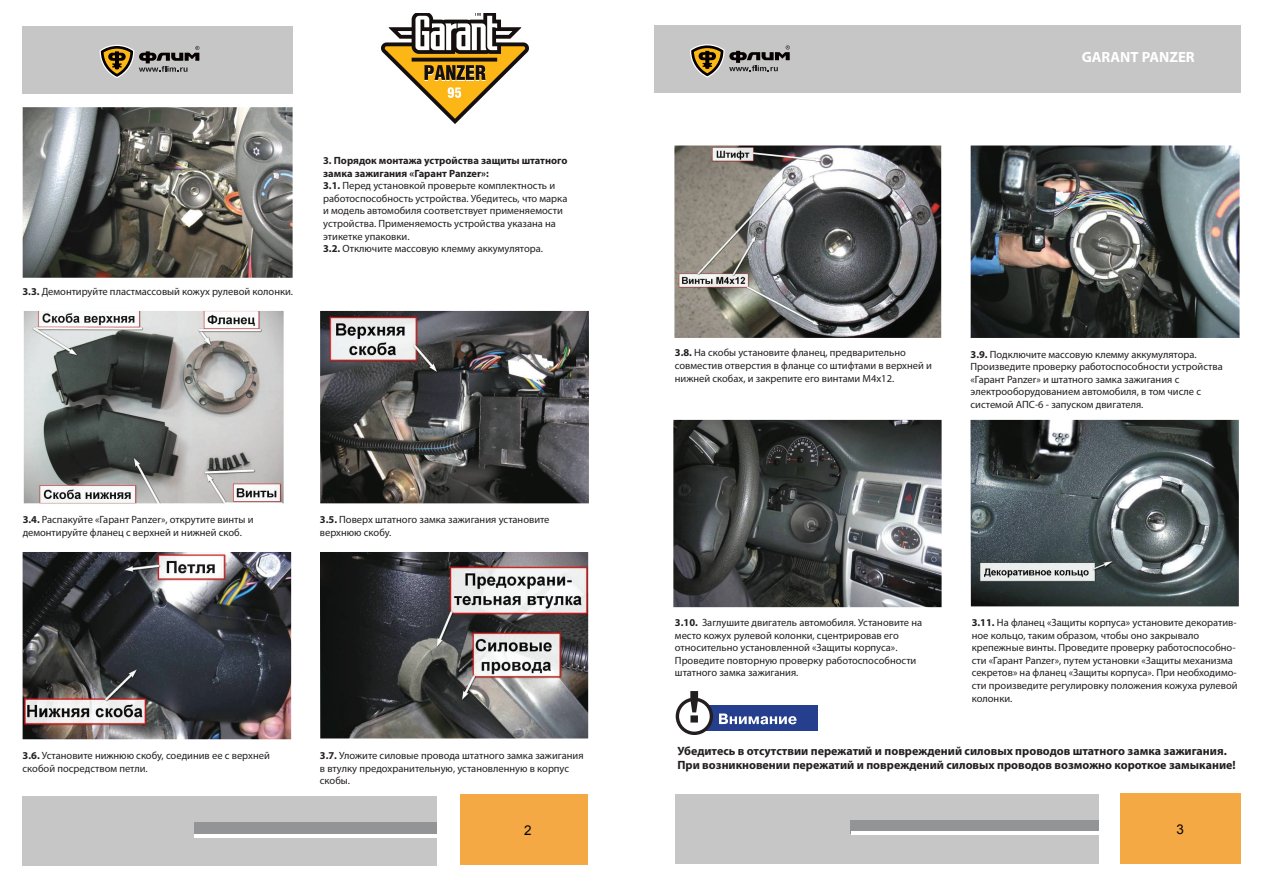
<style>
.page{position:relative;width:1263px;height:893px;background:#fff}
.page>*{position:absolute;margin:0;border:0;box-sizing:border-box;transform-origin:0 0}
.t1{font:700 14.85px "Myriad Pro";color:#fff}
.t2{font:13.5px "Arial";color:#050504}
.t3{font:700 12px/14.4px "Myriad Pro";color:#231f20}
.t4{font:10.5px/12.6px "Myriad Pro";color:#231f20}
.s1{font-weight:700}
</style>
<div class="page">
<img style="left:23px;top:107px;width:270px;height:171px">
<img style="left:24px;top:311px;width:260px;height:192px">
<img style="left:320px;top:311px;width:269px;height:192px">
<img style="left:23px;top:552px;width:268px;height:187px">
<img style="left:320px;top:552px;width:268px;height:186px">
<div style="left:654px;top:26px;width:587px;height:67px;background:#c6c6c7"></div>
<svg style="left:690px;top:44px;width:100px;height:34px"></svg>
<div style="left:23px;top:796px;width:414px;height:70px;background:#c6c6c7"></div>
<div style="left:460px;top:794px;width:128px;height:71px;background:#f4a945"></div>
<div style="left:194px;top:822px;width:243px;height:14px;background:#939495"></div>
<hr style="left:195px;top:834px;width:242px;height:3px;background:#fff">
<div style="left:675px;top:794px;width:423px;height:70px;background:#c6c6c7"></div>
<div style="left:1120px;top:793px;width:120px;height:71px;background:#f4a945"></div>
<img style="left:382px;top:14px;width:146px;height:110px">
<div style="left:850px;top:820px;width:248px;height:13px;background:#939495"></div>
<div style="left:22px;top:26px;width:271px;height:67px;background:#c6c6c7"></div>
<svg style="left:100px;top:45px;width:99px;height:33px"></svg>
<hr style="left:850px;top:832px;width:248px;height:3px;background:#fff">
<img style="left:674px;top:146px;width:267px;height:192px">
<img style="left:971px;top:146px;width:268px;height:192px">
<img style="left:673px;top:420px;width:268px;height:187px">
<img style="left:970px;top:420px;width:269px;height:186px">
<div style="left:690px;top:706px;width:128px;height:25px;background:#253f8e"></div>
<svg style="left:677px;top:699px;width:34px;height:34px"></svg>
<div style="left:676px;top:698px;width:37px;height:37px;border:3px solid #231f20;border-radius:50%"></div>
<svg style="left:690px;top:691px;width:8px;height:31px"></svg>
<svg style="left:719px;top:713px;width:77px;height:11px"></svg>
<p class="t4" style="left:22px;top:285px;width:272px"><span class="s1">3.3.</span> Демонтируйте пластмассовый кожух рулевой колонки.</p>
<p class="t4" style="left:323px;top:154px;width:246px"><span class="s1">3. Порядок монтажа устройства защиты штатного замка зажигания «Гарант Panzer»:<br>3.1.</span> Перед установкой проверьте комплектность и работоспособность устройства. Убедитесь, что марка и модель автомобиля соответствует применяемости устройства. Применяемость устройства указана на этикетке упаковки.<br><span class="s1">3.2.</span> Отключите массовую клемму аккумулятора.</p>
<p class="t4" style="left:23px;top:513px;width:232px"><span class="s1">3.4.</span> Распакуйте «Гарант Panzer», открутите винты и демонтируйте фланец с верхней и нижней скоб.</p>
<p class="t4" style="left:320px;top:513px;width:231px"><span class="s1">3.5.</span> Поверх штатного замка зажигания установите верхнюю скобу.</p>
<p class="t4" style="left:23px;top:749px;width:249px"><span class="s1">3.6.</span> Установите нижнюю скобу, соединив ее с верхней скобой посредством петли.</p>
<p class="t4" style="left:320px;top:749px;width:265px"><span class="s1">3.7.</span> Уложите силовые провода штатного замка зажигания в втулку предохранительную, установленную в корпус скобы.</p>
<h1 class="t1" style="left:1082px;top:48px;width:115px">GARANT PANZER</h1>
<p class="t4" style="left:675px;top:346px;width:259px"><span class="s1">3.8.</span> На скобы установите фланец, предварительно совместив отверстия в фланце со штифтами в верхней и нижней скобах, и закрепите его винтами М4х12.</p>
<p class="t4" style="left:970px;top:348px;width:254px"><span class="s1">3.9.</span> Подключите массовую клемму аккумулятора.<br>Произведите проверку работоспособности устройства «Гарант Panzer» и штатного замка зажигания с электрооборудованием автомобиля, в том числе с системой АПС-6 - запуском двигателя.</p>
<p class="t4" style="left:675px;top:616px;width:249px"><span class="s1">3.10.</span> Заглушите двигатель автомобиля. Установите на место кожух рулевой колонки, сцентрировав его относительно установленной «Защиты корпуса».<br>Проведите повторную проверку работоспособности штатного замка зажигания.</p>
<p class="t4" style="left:972px;top:616px;width:267px"><span class="s1">3.11.</span> На фланец «Защиты корпуса» установите декоратив&shy;ное кольцо, таким образом, чтобы оно закрывало крепежные винты. Проведите проверку работоспособно&shy;сти «Гарант Panzer», путем установки «Защиты механизма секретов» на фланец «Защиты корпуса». При необходимо&shy;сти произведите регулировку положения кожуха рулевой колонки.</p>
<p class="t3" style="left:677px;top:743px;width:560px">Убедитесь в отсутствии пережатий и повреждений силовых проводов штатного замка зажигания.<br>При возникновении пережатий и повреждений силовых проводов возможно короткое замыкание!</p>
<p class="t2" style="left:524px;top:821px;width:9px">2</p>
<p class="t2" style="left:1176px;top:820px;width:9px">3</p>
</div>
